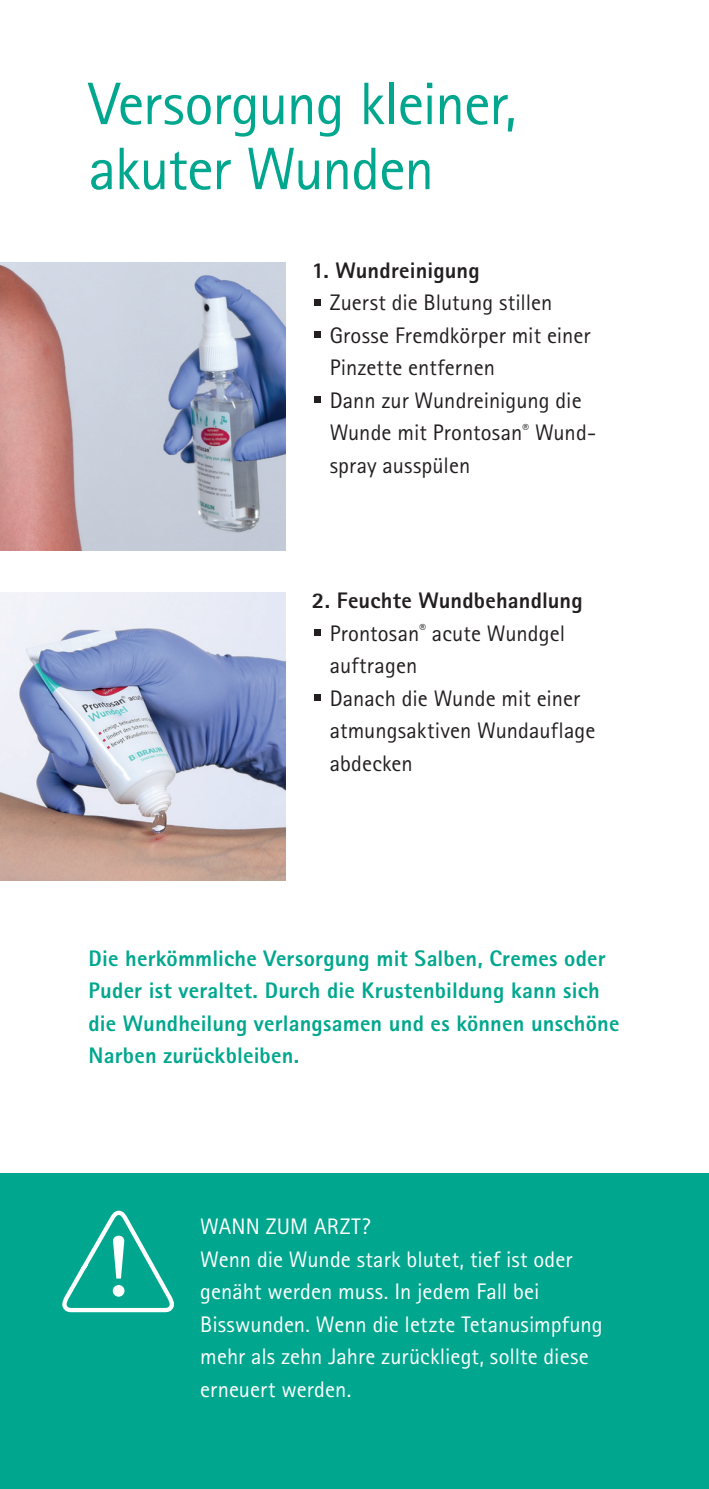
<style>
.page{position:relative;width:709px;height:1489px;background:#fff}
.page>*{position:absolute;margin:0;border:0;box-sizing:border-box;transform-origin:0 0}
.t1{font:700 89px "Rotis Serif Pro";color:#fff}
.t2{font:60px/65px "Rotis Sans Serif Pro";letter-spacing:-.025em;color:#00a78e}
.t3{font:800 50px "Rotis Sans Serif Pro";color:#231f20}
.t4{font:22.5px/32.5px "Rotis Sans Serif Pro";letter-spacing:.005em;color:#231f20}
.t5{font:22.5px/32.5px "Rotis Sans Serif Pro";color:#fff}
.t6{font:800 22.5px/32.5px "Rotis Sans Serif Pro";letter-spacing:.01em;color:#00a78e}
.t7{font:800 22.5px "Rotis Sans Serif Pro";letter-spacing:.005em;color:#231f20}
</style>
<div class="page">
<div style="left:0;top:1173px;width:709px;height:315px;background:#00a78e"></div>
<img style="left:0;top:262px;width:285px;height:288px">
<img style="left:0;top:592px;width:285px;height:288px">
<svg style="left:62px;top:1210px;width:112px;height:103px"></svg>
<h2 class="t2" style="left:89px;top:72px;width:429px">Versorgung kleiner, akuter Wunden</h2>
<p class="t7" style="left:312px;top:256px;width:169px">1. Wundreinigung</p>
<h3 class="t3" style="left:312px;top:269px;width:14px">·</h3>
<p class="t4" style="left:330px;top:287px;width:224px">Zuerst die Blutung stillen</p>
<h3 class="t3" style="left:312px;top:301px;width:14px">·</h3>
<p class="t4" style="left:330px;top:319px;width:262px">Grosse Fremdkörper mit einer<br>Pinzette entfernen</p>
<h3 class="t3" style="left:312px;top:366px;width:14px">·</h3>
<p class="t4" style="left:330px;top:384px;width:268px">Dann zur Wundreinigung die<br>Wunde mit Prontosan<sup>®</sup> Wund&shy;spray ausspülen</p>
<p class="t7" style="left:312px;top:586px;width:272px">2. Feuchte Wundbehandlung</p>
<h3 class="t3" style="left:312px;top:599px;width:14px">·</h3>
<p class="t4" style="left:330px;top:617px;width:237px">Prontosan<sup>®</sup> acute Wundgel auftragen</p>
<h3 class="t3" style="left:312px;top:664px;width:14px">·</h3>
<p class="t4" style="left:330px;top:682px;width:267px">Danach die Wunde mit einer atmungsaktiven Wundauflage abdecken</p>
<p class="t6" style="left:89px;top:941px;width:532px">Die herkömmliche Versorgung mit Salben, Cremes oder Puder ist veraltet. Durch die Krustenbildung kann sich die Wundheilung verlangsamen und es können unschöne Narben zurückbleiben.</p>
<h1 class="t1" style="left:101px;top:1211px;width:31px">!</h1>
<p class="t5" style="left:200px;top:1210px;width:404px">WANN ZUM ARZT?<br>Wenn die Wunde stark blutet, tief ist oder genäht werden muss. In jedem Fall bei Bisswunden. Wenn die letzte Tetanusimpfung mehr als zehn Jahre zurückliegt, sollte diese erneuert werden.</p>
</div>
